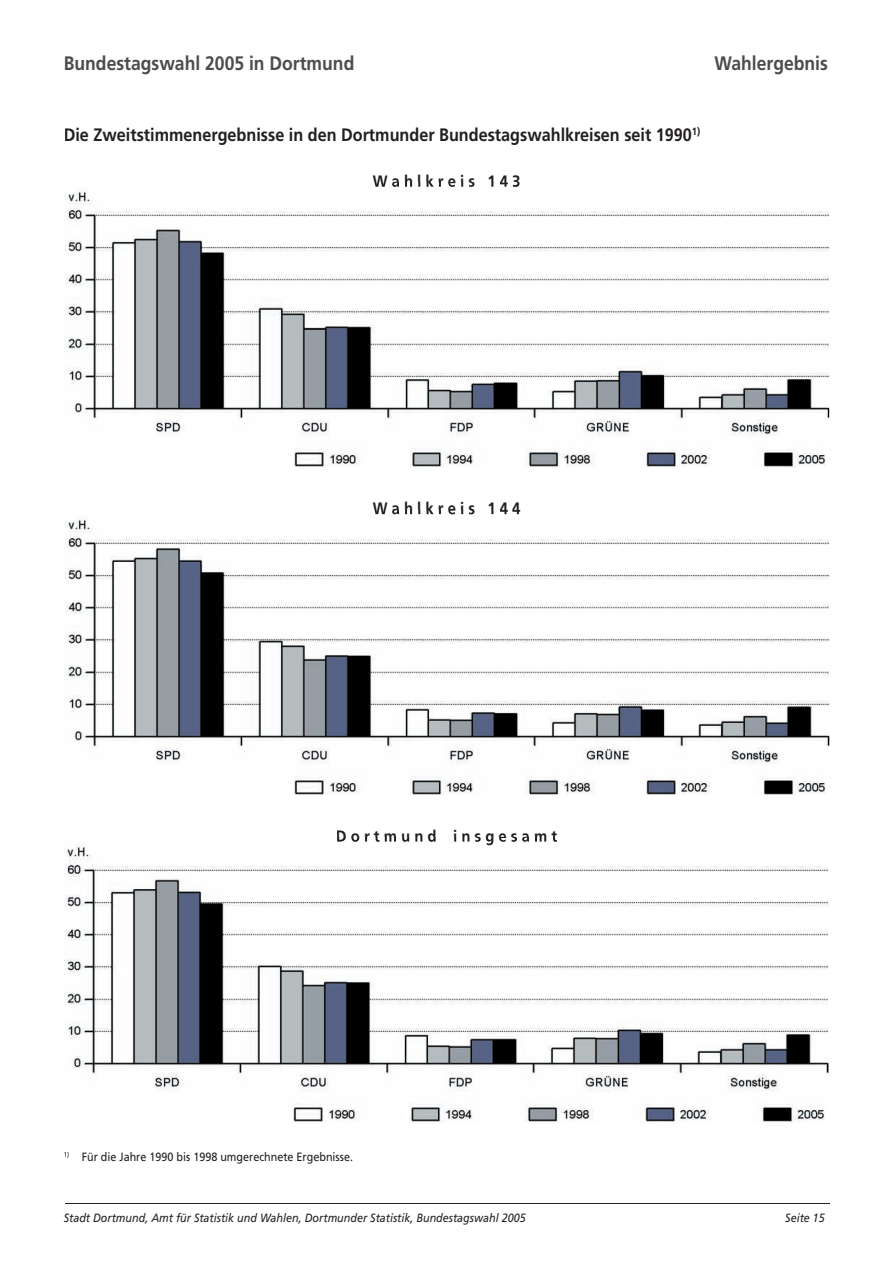
<style>
.page{position:relative;width:893px;height:1263px;background:#fff}
.page>*{position:absolute;margin:0;border:0;box-sizing:border-box;transform-origin:0 0}
.t1{font:700 19.5px "Frutiger LT";color:#4b4c4d;scale:.9 1}
.t2{font:700 18px "Frutiger LT";color:#231f20;scale:.9 1}
.t3{font:700 16.5px "Frutiger LT";color:#231f20;scale:.9 1}
.t4{font:italic 12px "Frutiger LT";color:#231f20;scale:.9 1}
.t5{font:12px "Frutiger LT";color:#231f20;scale:.9 1}
</style>
<div class="page">
<hr style="left:65px;top:1203px;width:765px;height:1px;background:#231f20">
<img style="left:64px;top:843px;width:764px;height:279px">
<img style="left:65px;top:510px;width:764px;height:285px">
<img style="left:65px;top:183px;width:764px;height:285px">
<img style="left:373px;top:510px;width:135px;height:4px">
<svg style="left:512px;top:510px;width:8px;height:4px"></svg>
<img style="left:373px;top:183px;width:146px;height:4px">
<img style="left:337px;top:838px;width:220px;height:7px">
<h1 class="t1" style="left:64px;top:52px;width:324px">Bundestagswahl 2005 in Dortmund</h1>
<h1 class="t1" style="left:714px;top:52px;width:128px">Wahlergebnis</h1>
<h2 class="t2" style="left:64px;top:124px;width:709px">Die Zweitstimmenergebnisse in den Dortmunder Bundestagswahlkreisen seit 1990<sup>1)</sup></h2>
<h3 class="t3" style="left:373px;top:171px;width:166px">W a h l k r e i s 1 4 3</h3>
<h3 class="t3" style="left:373px;top:499px;width:166px">W a h l k r e i s 1 4 4</h3>
<h3 class="t3" style="left:336px;top:826px;width:247px">D o r t m u n d i n s g e s a m t</h3>
<p class="t5" style="left:64px;top:1150px;width:323px"><sup>1)</sup> Für die Jahre 1990 bis 1998 umgerechnete Ergebnisse.</p>
<p class="t4" style="left:64px;top:1210px;width:515px">Stadt Dortmund, Amt für Statistik und Wahlen, Dortmunder Statistik, Bundestagswahl 2005</p>
<p class="t4" style="left:785px;top:1210px;width:46px">Seite 15</p>
</div>
